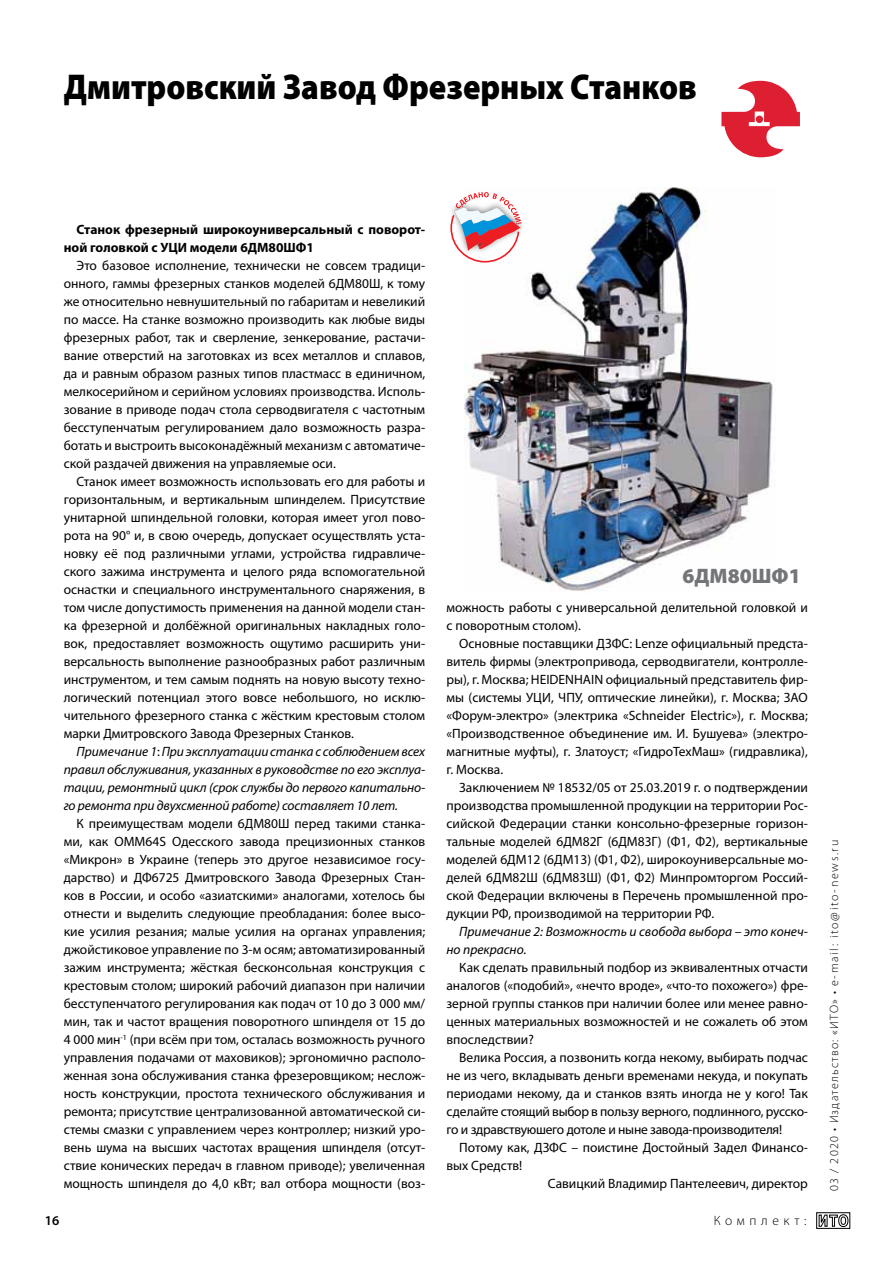
<style>
.page{position:relative;width:893px;height:1263px;background:#fff}
.page>*{position:absolute;margin:0;border:0;box-sizing:border-box;transform-origin:0 0}
.t1{font:900 36px "Myriad Pro";color:#000;scale:.9 1}
.t2{font:900 21px "Myriad Pro";color:#6d6e71}
.t3{font:13.5px/18px "Myriad Pro";color:#000;text-align:justify}
.t4{font:italic 13.5px/18px "Myriad Pro";color:#000;text-align:justify}
.t5{font:700 13.5px/18px "Myriad Pro";color:#000}
.t6{font:300 13.5px "Myriad Pro";letter-spacing:.34em;color:#000}
.t7{font:600 13.5px "Myriad Pro";color:#000}
.t8{font:300 12px "Myriad Pro";letter-spacing:.105em;color:#000}
.s1{font-style:normal}
</style>
<div class="page">
<div style="left:816px;top:1212px;width:34px;height:16px;border:1px solid #000"></div>
<svg style="left:819px;top:1214px;width:29px;height:13px"></svg>
<img style="left:465px;top:187px;width:308px;height:404px">
<div style="left:675px;top:561px;width:133px;height:28px;background:#fff"></div>
<img style="left:521px;top:198px;width:7px;height:61px">
<svg style="left:450px;top:192px;width:71px;height:71px"></svg>
<svg style="left:721px;top:81px;width:79px;height:76px"></svg>
<div style="left:756px;top:116px;width:7px;height:7px;background:#de1f32;border-radius:50%"></div>
<h1 class="t1" style="left:64px;top:63px;width:705px">Дмитровский Завод Фрезерных Станков</h1>
<p class="t5" style="left:64px;top:220px;width:363px;text-indent:13px">Станок фрезерный широкоуниверсальный с поворот&shy;ной головкой с УЦИ модели 6ДМ80ШФ1</p>
<p class="t3" style="left:64px;top:256px;width:363px;text-indent:13px">Это базовое исполнение, технически не совсем традици&shy;онного, гаммы фрезерных станков моделей 6ДМ80Ш, к тому же относительно невнушительный по габаритам и невеликий по массе. На станке возможно производить как любые виды фрезерных работ, так и сверление, зенкерование, растачи&shy;вание отверстий на заготовках из всех металлов и сплавов, да и равным образом разных типов пластмасс в единичном, мелкосерийном и серийном условиях производства. Исполь&shy;зование в приводе подач стола серводвигателя с частотным бесступенчатым регулированием дало возможность разра&shy;ботать и выстроить высоконадёжный механизм с автоматиче&shy;ской раздачей движения на управляемые оси.</p>
<p class="t3" style="left:64px;top:472px;width:363px;text-indent:13px">Станок имеет возможность использовать его для работы и горизонтальным, и вертикальным шпинделем. Присутствие унитарной шпиндельной головки, которая имеет угол пово&shy;рота на 90° и, в свою очередь, допускает осуществлять уста&shy;новку её под различными углами, устройства гидравличе&shy;ского зажима инструмента и целого ряда вспомогательной оснастки и специального инструментального снаряжения, в том числе допустимость применения на данной модели стан&shy;ка фрезерной и долбёжной оригинальных накладных голо&shy;вок, предоставляет возможность ощутимо расширить уни&shy;версальность выполнение разнообразных работ различным инструментом, и тем самым поднять на новую высоту техно&shy;логический потенциал этого вовсе небольшого, но исклю&shy;чительного фрезерного станка с жёстким крестовым столом марки Дмитровского Завода Фрезерных Станков.</p>
<p class="t4" style="left:64px;top:742px;width:363px;text-indent:13px">Примечание 1<span class="s1">:</span> При эксплуатации станка с соблюдением всех правил обслуживания, указанных в руководстве по его эксплуа&shy;тации, ремонтный цикл (срок службы до первого капитально&shy;го ремонта при двухсменной работе) составляет 10 лет.</p>
<p class="t3" style="left:64px;top:814px;width:363px;text-indent:13px">К преимуществам модели 6ДМ80Ш перед такими станка&shy;ми, как ОММ64S Одесского завода прецизионных станков «Микрон» в Украине (теперь это другое независимое госу&shy;дарство) и ДФ6725 Дмитровского Завода Фрезерных Стан&shy;ков в России, и особо «азиатскими» аналогами, хотелось бы отнести и выделить следующие преобладания: более высо&shy;кие усилия резания; малые усилия на органах управления; джойстиковое управление по 3-м осям; автоматизированный зажим инструмента; жёсткая бесконсольная конструкция с крестовым столом; широкий рабочий диапазон при наличии бесступенчатого регулирования как подач от 10 до 3 000 мм/ мин, так и частот вращения поворотного шпинделя от 15 до 4 000 мин<sup>-1</sup> (при всём при том, осталась возможность ручного управления подачами от маховиков); эргономично располо&shy;женная зона обслуживания станка фрезеровщиком; неслож&shy;ность конструкции, простота технического обслуживания и ремонта; присутствие централизованной автоматической си&shy;стемы смазки с управлением через контроллер; низкий уро&shy;вень шума на высших частотах вращения шпинделя (отсут&shy;ствие конических передач в главном приводе); увеличенная мощность шпинделя до 4,0 кВт; вал отбора мощности (воз-</p>
<p class="t7" style="left:45px;top:1212px;width:16px">16</p>
<h2 class="t2" style="left:683px;top:562px;width:120px">6ДМ80ШФ1</h2>
<p class="t3" style="left:446px;top:598px;width:363px">можность работы с универсальной делительной головкой и с поворотным столом).</p>
<p class="t3" style="left:446px;top:634px;width:363px;text-indent:13px">Основные поставщики ДЗФС: Lenze официальный предста&shy;витель фирмы (электропривода, серводвигатели, контролле&shy;ры), г. Москва; HEIDENHAIN официальный представитель фир&shy;мы (системы УЦИ, ЧПУ, оптические линейки), г. Москва; ЗАО «Форум-электро» (электрика «Schneider Electric»), г. Москва; «Производственное объединение им. И. Бушуева» (электро&shy;магнитные муфты), г. Златоуст; «ГидроТехМаш» (гидравлика), г. Москва.</p>
<p class="t3" style="left:446px;top:778px;width:363px;text-indent:13px">Заключением № 18532/05 от 25.03.2019 г. о подтверждении производства промышленной продукции на территории Рос&shy;сийской Федерации станки консольно-фрезерные горизон&shy;тальные моделей 6ДМ82Г (6ДМ83Г) (Ф1, Ф2), вертикальные моделей 6ДМ12 (6ДМ13) (Ф1, Ф2), широкоуниверсальные мо&shy;делей 6ДМ82Ш (6ДМ83Ш) (Ф1, Ф2) Минпромторгом Россий&shy;ской Федерации включены в Перечень промышленной про&shy;дукции РФ, производимой на территории РФ.</p>
<p class="t4" style="left:446px;top:922px;width:363px;text-indent:13px">Примечание 2: Возможность и свобода выбора – это конеч&shy;но прекрасно.</p>
<p class="t3" style="left:446px;top:958px;width:363px;text-indent:13px">Как сделать правильный подбор из эквивалентных отчасти аналогов («подобий», «нечто вроде», «что-то похожего») фре&shy;зерной группы станков при наличии более или менее равно&shy;ценных материальных возможностей и не сожалеть об этом впоследствии?</p>
<p class="t3" style="left:446px;top:1048px;width:363px;text-indent:13px">Велика Россия, а позвонить когда некому, выбирать подчас не из чего, вкладывать деньги временами некуда, и покупать периодами некому, да и станков взять иногда не у кого! Так сделайте стоящий выбор в пользу верного, подлинного, русско&shy;го и здравствуюшего дотоле и ныне завода-производителя!</p>
<p class="t3" style="left:459px;top:1138px;width:350px">Потому как, ДЗФС – поистине Достойный Задел Финансо-</p>
<p class="t3" style="left:446px;top:1156px;width:77px">вых Средств!</p>
<p class="t3" style="left:548px;top:1174px;width:261px">Савицкий Владимир Пантелеевич, директор</p>
<p class="t6" style="left:714px;top:1213px;width:94px">Комплект:</p>
<p class="t8" style="left:827px;top:1191px;width:352px;rotate:-90deg">03 / 2020 • Издательство: «ИТО» • e-mail: ito@ito-news.ru</p>
</div>
